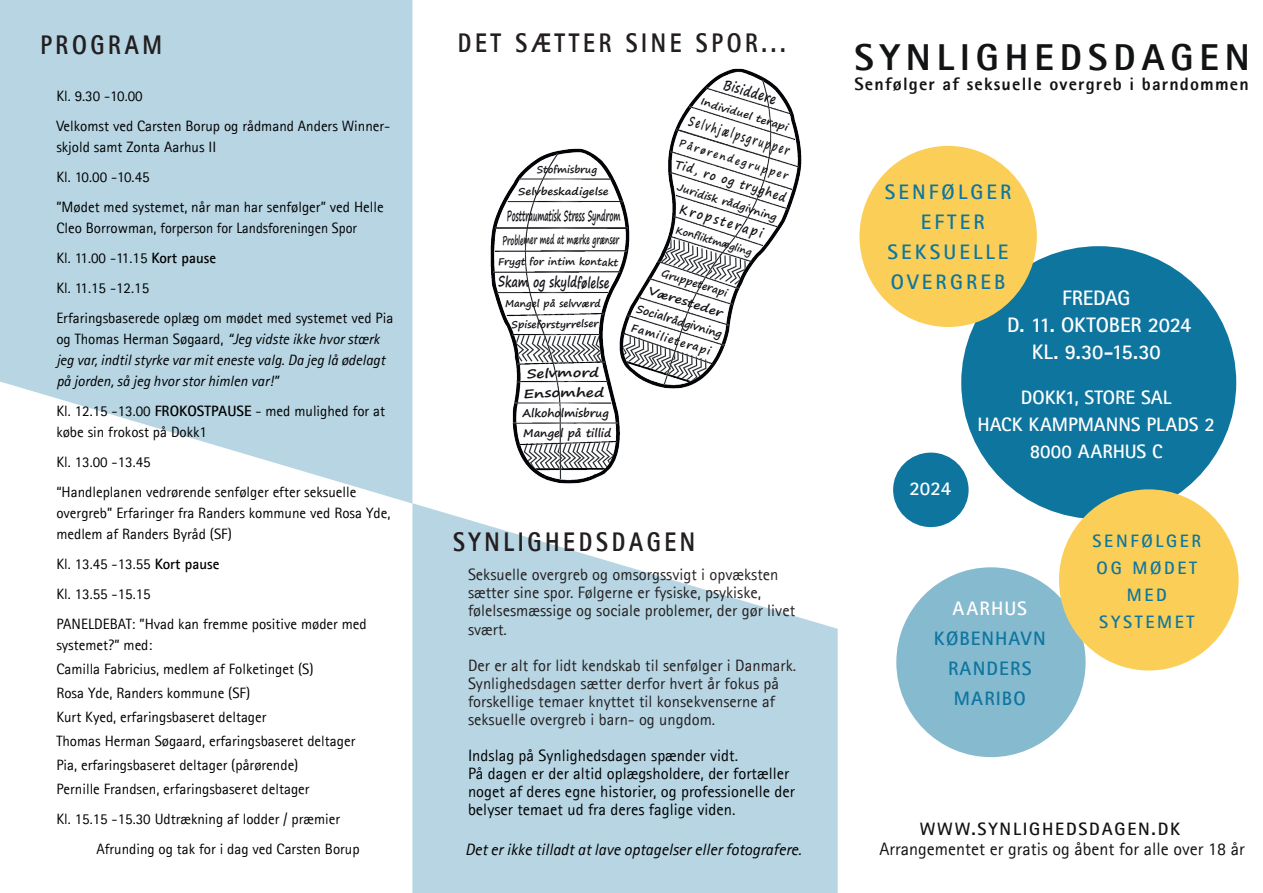
<style>
.page{position:relative;width:1263px;height:893px;background:#fff}
.page>*{position:absolute;margin:0;border:0;box-sizing:border-box;transform-origin:0 0}
.t1{font:800 37.5px "Agfa Rotis Sans Serif";letter-spacing:.16em;color:#111314}
.t2{font:800 27px "Agfa Rotis Sans Serif";letter-spacing:.16em;color:#231f20;scale:.85 1}
.t3{font:700 21px/27px "Agfa Rotis Sans Serif";letter-spacing:-.01em;color:#fff;text-align:center}
.t4{font:700 21px/30px "Agfa Rotis Sans Serif";letter-spacing:.15em;color:#0e759f;text-align:center}
.t5{font:700 19.5px/27px "Agfa Rotis Sans Serif";color:#fff;text-align:center}
.t6{font:700 19.5px/30px "Agfa Rotis Sans Serif";letter-spacing:.06em;color:#0e759f;text-align:center}
.t7{font:18px "Agfa Rotis Sans Serif";color:#111314}
.t8{font:800 18px "Agfa Rotis Sans Serif";letter-spacing:.065em;color:#111314}
.t9{font:700 18px/27px "Agfa Rotis Sans Serif";letter-spacing:.15em;color:#0e759f;text-align:center}
.t10{font:700 18px "Agfa Rotis Sans Serif";letter-spacing:.1em;color:#111314}
.t11{font:16.5px/18px "Agfa Rotis Sans Serif";color:#231f20}
.t12{font:16.5px/18px "Agfa Rotis Sans Serif";color:#000001}
.t13{font:italic 16.5px "Agfa Rotis Sans Serif";color:#000001}
.t14{font:15px/30px "Agfa Rotis Sans Serif";color:#000001}
.t15{font:italic 15px/21px "Agfa Rotis Sans Serif";color:#000001}
.t16{font:700 14.7px "Segoe Print";color:#171419;scale:.48 1}
.t17{font:700 14.4px "Segoe Print";color:#171419;scale:.75 1}
.t18{font:700 13.95px "Segoe Print";color:#171419;scale:.78 1}
.t19{font:700 13.5px "Segoe Print";color:#171419;scale:.63 1}
.t20{font:700 13.05px "Segoe Print";color:#171419;scale:.84 1}
.t21{font:700 12.45px "Segoe Print";color:#171419;scale:.54 1}
.t22{font:700 12.3px "Segoe Print";color:#171419;scale:1.26 1}
.t23{font:700 12.3px "Segoe Print";color:#171419;scale:1.28 1}
.t24{font:700 12.15px "Segoe Print";color:#171419;scale:.87 1}
.t25{font:700 11.1px "Segoe Print";color:#171419}
.t26{font:700 11.1px "Segoe Print";color:#171419;scale:1.23 1}
.t27{font:700 10.8px "Segoe Print";color:#171419}
.t28{font:700 10.5px "Segoe Print";color:#171419;scale:.88 1}
.t29{font:700 10.2px "Segoe Print";color:#171419}
.t30{font:700 10.05px "Segoe Print";color:#171419;scale:1.07 1}
.t31{font:700 9.9px "Segoe Print";color:#171419}
.t32{font:700 9.9px "Segoe Print";color:#171419;scale:1.16 1}
.t33{font:700 9.6px "Segoe Print";color:#171419;scale:1.14 1}
.t34{font:700 9.6px "Segoe Print";color:#171419}
.s1{font-weight:700}
.s2{font-style:normal}
</style>
<div class="page">
<img style="left:673px;top:68px;width:127px;height:71px">
<img style="left:668px;top:139px;width:134px;height:23px">
<img style="left:668px;top:162px;width:134px;height:28px">
<img style="left:668px;top:183px;width:128px;height:40px">
<img style="left:668px;top:203px;width:116px;height:39px">
<img style="left:663px;top:322px;width:68px;height:67px">
<img style="left:663px;top:227px;width:108px;height:95px">
<img style="left:637px;top:250px;width:26px;height:138px">
<img style="left:545px;top:479px;width:48px;height:5px">
<img style="left:495px;top:213px;width:165px;height:49px">
<img style="left:491px;top:217px;width:168px;height:68px">
<img style="left:497px;top:148px;width:130px;height:65px">
<img style="left:490px;top:238px;width:163px;height:68px">
<img style="left:490px;top:258px;width:151px;height:69px">
<img style="left:490px;top:280px;width:146px;height:47px">
<img style="left:490px;top:300px;width:143px;height:28px">
<img style="left:637px;top:368px;width:8px;height:20px">
<img style="left:513px;top:398px;width:104px;height:10px">
<img style="left:512px;top:408px;width:108px;height:71px">
<img style="left:507px;top:328px;width:130px;height:70px">
<div style="left:961px;top:246px;width:275px;height:273px;background:#0e759f;border-radius:50%"></div>
<div style="left:860px;top:146px;width:177px;height:181px;background:#fbcf57;border-radius:50%"></div>
<svg style="left:412px;top:503px;width:426px;height:389px;fill:#b7d5e2"></svg>
<svg style="left:0;top:0;width:412px;height:503px;background:#bfdae5"></svg>
<div style="left:896px;top:567px;width:190px;height:190px;background:#86bacf;border-radius:50%"></div>
<div style="left:1059px;top:489px;width:180px;height:181px;background:#fbcf57;border-radius:50%"></div>
<div style="left:893px;top:452px;width:76px;height:75px;background:#0e759f;border-radius:50%"></div>
<h2 class="t2" style="left:40px;top:28px;width:144px">PROGRAM</h2>
<p class="t14" style="left:56px;top:81px;width:336px">Kl. 9.30 -10.00<br>Velkomst ved Carsten Borup og rådmand Anders Winner-</p>
<p class="t14" style="left:56px;top:132px;width:329px">skjold samt Zonta Aarhus II<br>Kl. 10.00 -10.45<br>”Mødet med systemet, når man har senfølger” ved Helle</p>
<p class="t14" style="left:56px;top:213px;width:339px">Cleo Borrowman, forperson for Landsforeningen Spor<br>Kl. 11.00 -11.15 <span class="s1">Kort pause<br></span>Kl. 11.15 -12.15<br>Erfaringsbaserede oplæg om mødet med systemet ved Pia</p>
<p class="t15" style="left:56px;top:328px;width:330px"><span class="s2">og Thomas Herman Søgaard,</span> “Jeg vidste ikke hvor stærk jeg var, indtil styrke var mit eneste valg. Da jeg lå ødelagt på jorden, så jeg hvor stor himlen var!”</p>
<p class="t14" style="left:56px;top:400px;width:330px;line-height:21px">Kl. 12.15 -13.00 <span class="s1">FROKOSTPAUSE</span> - med mulighed for at købe sin frokost på Dokk1</p>
<p class="t14" style="left:56px;top:447px;width:302px">Kl. 13.00 -13.45<br>“Handleplanen vedrørende senfølger efter seksuelle</p>
<p class="t14" style="left:56px;top:502px;width:336px;line-height:21px">overgreb” Erfaringer fra Randers kommune ved Rosa Yde, medlem af Randers Byråd (SF)</p>
<p class="t14" style="left:56px;top:549px;width:312px">Kl. 13.45 -13.55 <span class="s1">Kort pause<br></span>Kl. 13.55 -15.15<br>PANELDEBAT: ”Hvad kan fremme positive møder med</p>
<p class="t14" style="left:56px;top:633px;width:301px;line-height:24px">systemet?” med:<br>Camilla Fabricius, medlem af Folketinget (S)<br>Rosa Yde, Randers kommune (SF)<br>Kurt Kyed, erfaringsbaseret deltager<br>Thomas Herman Søgaard, erfaringsbaseret deltager Pia, erfaringsbaseret deltager (pårørende)<br>Pernille Frandsen, erfaringsbaseret deltager</p>
<p class="t14" style="left:96px;top:804px;width:265px;text-indent:-40px">Kl. 15.15 -15.30 Udtrækning af lodder / præmier<br>Afrunding og tak for i dag ved Carsten Borup</p>
<h2 class="t2" style="left:458px;top:26px;width:387px">DET SÆTTER SINE SPOR...</h2>
<p class="t31" style="left:537px;top:161px;width:62px">Stofmisbrug</p>
<p class="t32" style="left:518px;top:182px;width:80px">Selvbeskadigelse</p>
<p class="t16" style="left:507px;top:202px;width:239px">Posttraumatisk Stress Syndrom</p>
<p class="t21" style="left:502px;top:229px;width:218px;rotate:-1deg">Problemer med at mærke grænser</p>
<p class="t31" style="left:498px;top:252px;width:121px">Frygt for intim kontakt</p>
<p class="t17" style="left:499px;top:268px;width:150px;rotate:1deg">Skam og skyldfølelse</p>
<p class="t31" style="left:505px;top:294px;width:97px">Mangel på selvværd</p>
<p class="t31" style="left:512px;top:315px;width:88px">Spiseforstyrrelser</p>
<p class="t22" style="left:527px;top:362px;width:59px">Selvmord</p>
<p class="t23" style="left:524px;top:382px;width:65px">Ensomhed</p>
<p class="t25" style="left:523px;top:403px;width:88px">Alkoholmisbrug</p>
<p class="t25" style="left:523px;top:423px;width:90px">Mangel på tillid</p>
<p class="t18" style="left:728px;top:72px;width:71px;rotate:17deg">Bisiddere</p>
<p class="t33" style="left:704px;top:93px;width:81px;rotate:17deg">Individuel terapi</p>
<p class="t19" style="left:693px;top:108px;width:167px;rotate:17deg">Selvhjælpsgrupper</p>
<p class="t28" style="left:682px;top:134px;width:131px;rotate:17deg">Pårørendegrupper</p>
<p class="t24" style="left:679px;top:153px;width:135px;rotate:17deg">Tid, ro og tryghed</p>
<p class="t30" style="left:680px;top:178px;width:98px;rotate:17deg">Juridisk rådgivning</p>
<p class="t20" style="left:684px;top:197px;width:104px;rotate:17deg">Kropsterapi</p>
<p class="t34" style="left:679px;top:221px;width:80px;rotate:17deg">Konfliktmægling</p>
<p class="t29" style="left:665px;top:264px;width:70px;rotate:17deg">Gruppeterapi</p>
<p class="t26" style="left:652px;top:280px;width:65px;rotate:17deg">Væresteder</p>
<p class="t27" style="left:640px;top:299px;width:91px;rotate:17deg">Socialrådgivning</p>
<p class="t27" style="left:634px;top:317px;width:84px;rotate:17deg">Familieterapi</p>
<h2 class="t2" style="left:453px;top:525px;width:287px">SYNLIGHEDSDAGEN</h2>
<p class="t11" style="left:468px;top:565px;width:329px">Seksuelle overgreb og omsorgssvigt i opvæksten sætter sine spor. Følgerne er fysiske, psykiske, følelsesmæssige og sociale problemer, der gør livet svært.</p>
<p class="t11" style="left:468px;top:655px;width:330px">Der er alt for lidt kendskab til senfølger i Danmark.<br>Synlighedsdagen sætter derfor hvert år fokus på forskellige temaer knyttet til konsekvenserne af seksuelle overgreb i barn- og ungdom.</p>
<p class="t12" style="left:468px;top:745px;width:328px">Indslag på Synlighedsdagen spænder vidt.<br>På dagen er der altid oplægsholdere, der fortæller noget af deres egne historier, og professionelle der belyser temaet ud fra deres faglige viden.</p>
<p class="t13" style="left:465px;top:839px;width:338px">Det er ikke tilladt at lave optagelser eller fotografere.</p>
<h1 class="t1" style="left:854px;top:33px;width:397px">SYNLIGHEDSDAGEN</h1>
<p class="t8" style="left:854px;top:72px;width:396px">Senfølger af seksuelle overgreb i barndommen</p>
<h3 class="t4" style="left:885px;top:176px;width:128px">SENFØLGER<br>EFTER<br>SEKSUELLE<br>OVERGREB</h3>
<h3 class="t3" style="left:1007px;top:284px;width:186px">FREDAG<br>D. 11. OKTOBER 2024<br>KL. 9.30-15.30</h3>
<h3 class="t5" style="left:977px;top:384px;width:239px">DOKK1, STORE SAL<br>HACK KAMPMANNS PLADS 2<br>8000 AARHUS C</h3>
<h3 class="t5" style="left:910px;top:474px;width:43px">2024</h3>
<h3 class="t5" style="left:953px;top:594px;width:76px">AARHUS</h3>
<h3 class="t6" style="left:934px;top:623px;width:114px">KØBENHAVN<br>RANDERS<br>MARIBO</h3>
<p class="t9" style="left:1093px;top:527px;width:110px">SENFØLGER<br>OG MØDET<br>MED<br>SYSTEMET</p>
<p class="t10" style="left:920px;top:817px;width:262px">WWW.SYNLIGHEDSDAGEN.DK</p>
<p class="t7" style="left:880px;top:838px;width:367px">Arrangementet er gratis og åbent for alle over 18 år</p>
</div>
